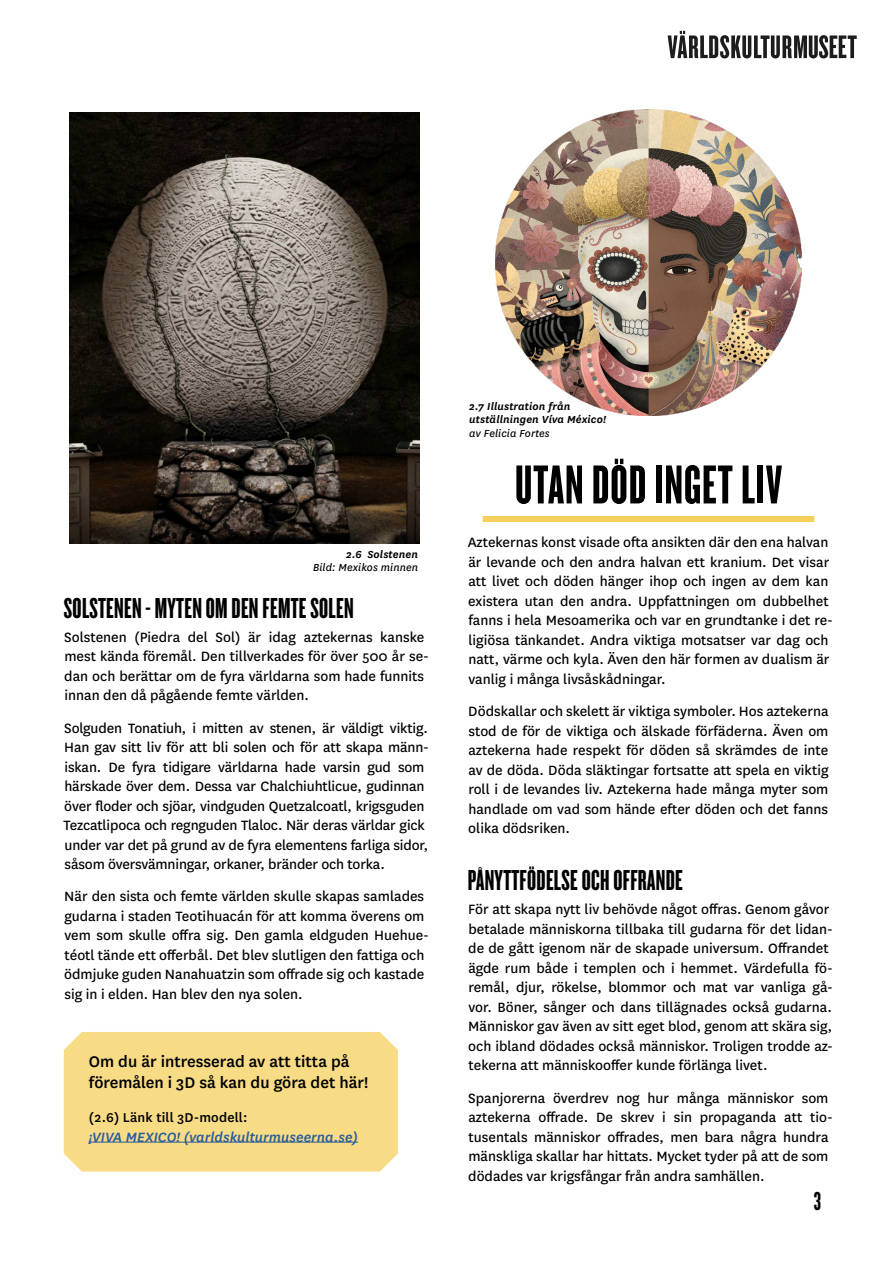
<style>
.page{position:relative;width:893px;height:1263px;background:#fff}
.page>*{position:absolute;margin:0;border:0;box-sizing:border-box;transform-origin:0 0}
.t1{font:57px "Knockout 67 Full Bantamwt";letter-spacing:.02em;color:#000}
.t2{font:30px "Knockout 67 Full Bantamwt";letter-spacing:.01em;color:#000}
.t3{font:27px "Knockout 67 Full Bantamwt";color:#000}
.t4{font:500 18px/21.6px "National";color:#000}
.t5{font:15.75px/19.5px "National";color:#000}
.t6{font:italic 500 15.75px "National";color:#275b9b}
.t7{font:500 15px "National";letter-spacing:.01em;color:#000}
.t8{font:italic 600 12px/13.5px "National";letter-spacing:.01em;color:#000}
.t9{font:italic 12px "National";letter-spacing:.01em;color:#000}
</style>
<div class="page">
<img style="left:69px;top:113px;width:351px;height:431px">
<svg style="left:668px;top:31px;width:189px;height:27px"></svg>
<img style="left:495px;top:109px;width:306px;height:306px">
<div style="left:483px;top:516px;width:331px;height:6px;background:#f4cf5d"></div>
<div style="left:64px;top:1032px;width:334px;height:139px;background:#f7db85"></div>
<hr style="left:89px;top:1142px;width:269px;height:1px;background:#275b9b">
<p class="t8" style="left:346px;top:546px;width:73px">2.6 Solstenen</p>
<p class="t9" style="left:313px;top:560px;width:106px">Bild: Mexikos minnen</p>
<h2 class="t2" style="left:64px;top:590px;width:291px">SOLSTENEN - MYTEN OM DEN FEMTE SOLEN</h2>
<p class="t5" style="left:64px;top:626px;width:366px">Solstenen (Piedra del Sol) är idag aztekernas kanske mest kända föremål. Den tillverkades för över 500 år se&shy;dan och berättar om de fyra världarna som hade funnits innan den då pågående femte världen.</p>
<p class="t5" style="left:63px;top:717px;width:367px">Solguden Tonatiuh, i mitten av stenen, är väldigt viktig.<br>Han gav sitt liv för att bli solen och för att skapa männ&shy;iskan. De fyra tidigare världarna hade varsin gud som härskade över dem. Dessa var Chalchiuhtlicue, gudinnan över floder och sjöar, vindguden Quetzalcoatl, krigsguden Tezcatlipoca och regnguden Tlaloc. När deras världar gick under var det på grund av de fyra elementens farliga sidor, såsom översvämningar, orkaner, bränder och torka.</p>
<p class="t5" style="left:64px;top:886px;width:366px">När den sista och femte världen skulle skapas samlades gudarna i staden Teotihuacán för att komma överens om vem som skulle offra sig. Den gamla eldguden Huehue&shy;téotl tände ett offerbål. Det blev slutligen den fattiga och ödmjuke guden Nanahuatzin som offrade sig och kastade sig in i elden. Han blev den nya solen.</p>
<p class="t4" style="left:89px;top:1049px;width:281px">Om du är intresserad av att titta på föremålen i 3D så kan du göra det här!</p>
<p class="t7" style="left:89px;top:1107px;width:160px">(2.6) Länk till 3D-modell:</p>
<p class="t6" style="left:89px;top:1126px;width:271px">¡VIVA MEXICO! (varldskulturmuseerna.se)</p>
<p class="t8" style="left:469px;top:399px;width:138px">2.7 Illustration från utställningen Víva México!</p>
<p class="t9" style="left:469px;top:425px;width:82px">av Felicia Fortes</p>
<h1 class="t1" style="left:515px;top:451px;width:268px">UTAN DÖD INGET LIV</h1>
<p class="t5" style="left:468px;top:532px;width:367px">Aztekernas konst visade ofta ansikten där den ena halvan är levande och den andra halvan ett kranium. Det visar att livet och döden hänger ihop och ingen av dem kan existera utan den andra. Uppfattningen om dubbelhet fanns i hela Mesoamerika och var en grundtanke i det re&shy;ligiösa tänkandet. Andra viktiga motsatser var dag och natt, värme och kyla. Även den här formen av dualism är vanlig i många livsåskådningar.</p>
<p class="t5" style="left:468px;top:701px;width:362px;text-align:justify">Dödskallar och skelett är viktiga symboler. Hos aztekerna stod de för de viktiga och älskade förfäderna. Även om aztekerna hade respekt för döden så skrämdes de inte av de döda. Döda släktingar fortsatte att spela en viktig roll i de levandes liv. Aztekerna hade många myter som handlade om vad som hände efter döden och det fanns olika dödsriken.</p>
<h2 class="t2" style="left:468px;top:863px;width:216px">PÅNYTTFÖDELSE OCH OFFRANDE</h2>
<p class="t5" style="left:468px;top:899px;width:366px">För att skapa nytt liv behövde något offras. Genom gåvor betalade människorna tillbaka till gudarna för det lidan&shy;de de gått igenom när de skapade universum. Offrandet ägde rum både i templen och i hemmet. Värdefulla fö&shy;remål, djur, rökelse, blommor och mat var vanliga gå&shy;vor. Böner, sånger och dans tillägnades också gudarna.<br>Människor gav även av sitt eget blod, genom att skära sig, och ibland dödades också människor. Troligen trodde az&shy;tekerna att människooffer kunde förlänga livet.</p>
<p class="t5" style="left:468px;top:1087px;width:366px">Spanjorerna överdrev nog hur många människor som aztekerna offrade. De skrev i sin propaganda att tio&shy;tusentals människor offrades, men bara några hundra mänskliga skallar har hittats. Mycket tyder på att de som dödades var krigsfångar från andra samhällen.</p>
<h3 class="t3" style="left:814px;top:1185px;width:9px">3</h3>
</div>
